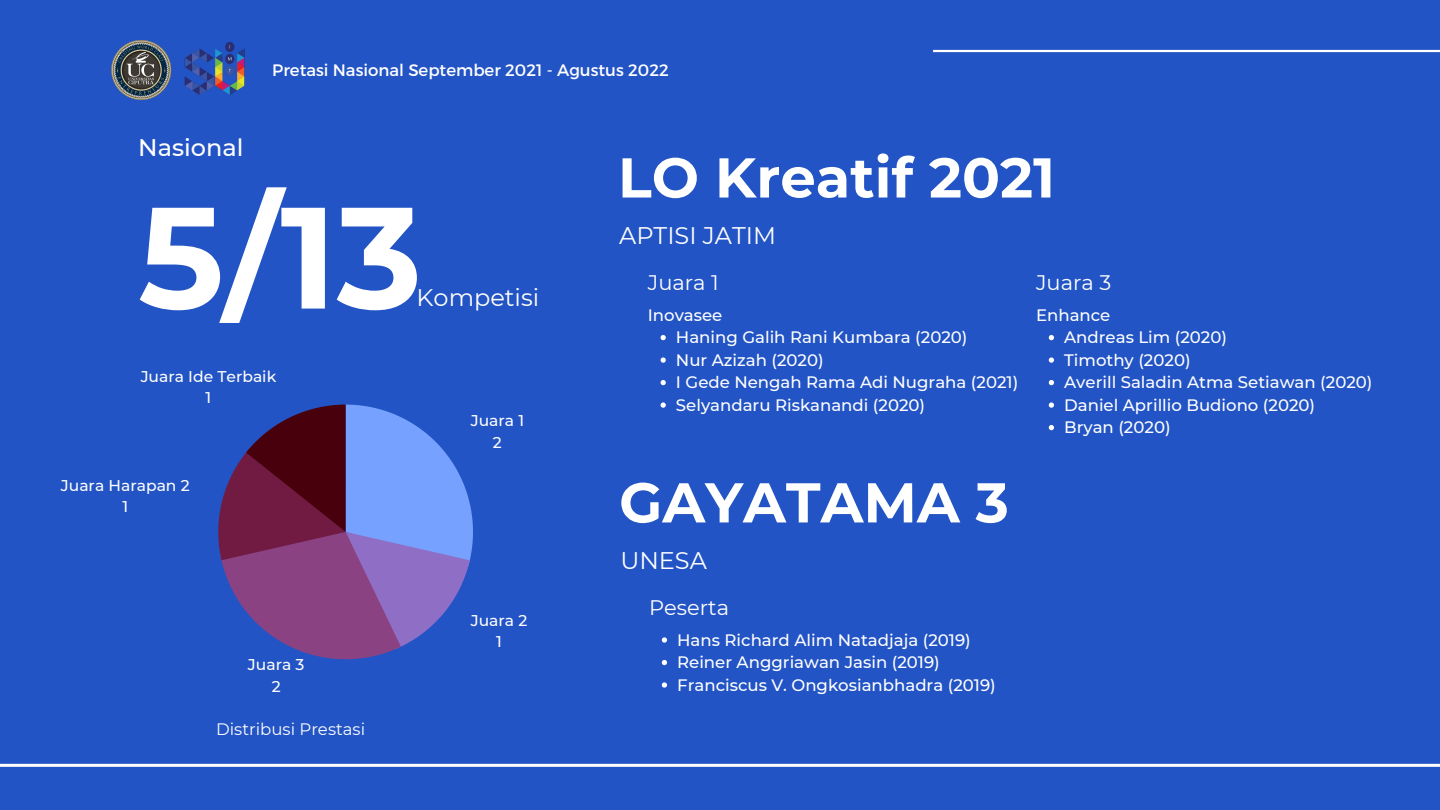
<style>
.page{position:relative;width:1440px;height:810px;background:#2254c5}
.page>*{position:absolute;margin:0;border:0;box-sizing:border-box;transform-origin:0 0}
.t1{font:700 144px "Montserrat";color:#fff}
.t2{font:700 56px "Montserrat";color:#fff}
.t3{font:24px "Montserrat";color:#fff}
.t4{font:500 24px "Montserrat";color:#fff}
.t5{font:21px "Montserrat";color:#fff}
.t6{font:500 16.6px/22.5px "Montserrat";color:#fff}
.t7{font:16.6px "Montserrat";color:#fff}
.t8{font:500 15.5px/21.4px "Montserrat";color:#fff;text-align:center}
</style>
<div class="page">
<hr style="left:0;top:764px;width:1440px;height:3px;background:#fff">
<hr style="left:933px;top:50px;width:507px;height:2px;background:#fff">
<img style="left:111px;top:40px;width:61px;height:60px">
<img style="left:184px;top:42px;width:61px;height:53px">
<svg style="left:661px;top:335px;width:5px;height:5px"></svg>
<svg style="left:661px;top:357px;width:5px;height:6px"></svg>
<svg style="left:661px;top:380px;width:5px;height:5px"></svg>
<svg style="left:661px;top:402px;width:5px;height:6px"></svg>
<svg style="left:218px;top:405px;width:255px;height:254px"></svg>
<svg style="left:1049px;top:335px;width:5px;height:5px"></svg>
<svg style="left:1049px;top:357px;width:5px;height:6px"></svg>
<svg style="left:1049px;top:380px;width:5px;height:5px"></svg>
<svg style="left:1049px;top:402px;width:5px;height:6px"></svg>
<svg style="left:1049px;top:425px;width:5px;height:5px"></svg>
<svg style="left:662px;top:637px;width:5px;height:6px"></svg>
<svg style="left:662px;top:660px;width:5px;height:5px"></svg>
<svg style="left:662px;top:682px;width:5px;height:6px"></svg>
<p class="t7" style="left:272px;top:59px;width:398px">Pretasi Nasional September 2021 - Agustus 2022</p>
<h3 class="t4" style="left:138px;top:133px;width:107px">Nasional</h3>
<h1 class="t1" style="left:138px;top:169px;width:285px">5/13</h1>
<h3 class="t3" style="left:417px;top:283px;width:124px">Kompetisi</h3>
<p class="t8" style="left:141px;top:366px;width:137px">Juara Ide Terbaik<br>1</p>
<p class="t8" style="left:61px;top:474px;width:130px">Juara Harapan 2<br>1</p>
<p class="t8" style="left:248px;top:654px;width:58px">Juara 3<br>2</p>
<p class="t7" style="left:216px;top:719px;width:150px">Distribusi Prestasi</p>
<p class="t8" style="left:471px;top:410px;width:55px">Juara 1<br>2</p>
<p class="t8" style="left:471px;top:610px;width:58px">Juara 2<br>1</p>
<h2 class="t2" style="left:618px;top:143px;width:439px">LO Kreatif 2021</h2>
<h3 class="t3" style="left:619px;top:221px;width:158px">APTISI JATIM</h3>
<p class="t5" style="left:648px;top:270px;width:72px">Juara 1</p>
<p class="t6" style="left:648px;top:304px;width:76px">Inovasee</p>
<p class="t6" style="left:676px;top:326px;width:344px">Haning Galih Rani Kumbara (2020)<br>Nur Azizah (2020)<br>I Gede Nengah Rama Adi Nugraha (2021)<br>Selyandaru Riskanandi (2020)</p>
<h2 class="t2" style="left:619px;top:468px;width:391px">GAYATAMA 3</h2>
<h3 class="t3" style="left:620px;top:546px;width:88px">UNESA</h3>
<p class="t5" style="left:649px;top:595px;width:82px">Peserta</p>
<p class="t6" style="left:677px;top:628px;width:320px">Hans Richard Alim Natadjaja (2019)<br>Reiner Anggriawan Jasin (2019)<br>Franciscus V. Ongkosianbhadra (2019)</p>
<p class="t5" style="left:1036px;top:270px;width:77px">Juara 3</p>
<p class="t6" style="left:1036px;top:304px;width:76px">Enhance</p>
<p class="t6" style="left:1064px;top:326px;width:310px">Andreas Lim (2020)<br>Timothy (2020)<br>Averill Saladin Atma Setiawan (2020)<br>Daniel Aprillio Budiono (2020)<br>Bryan (2020)</p>
</div>
